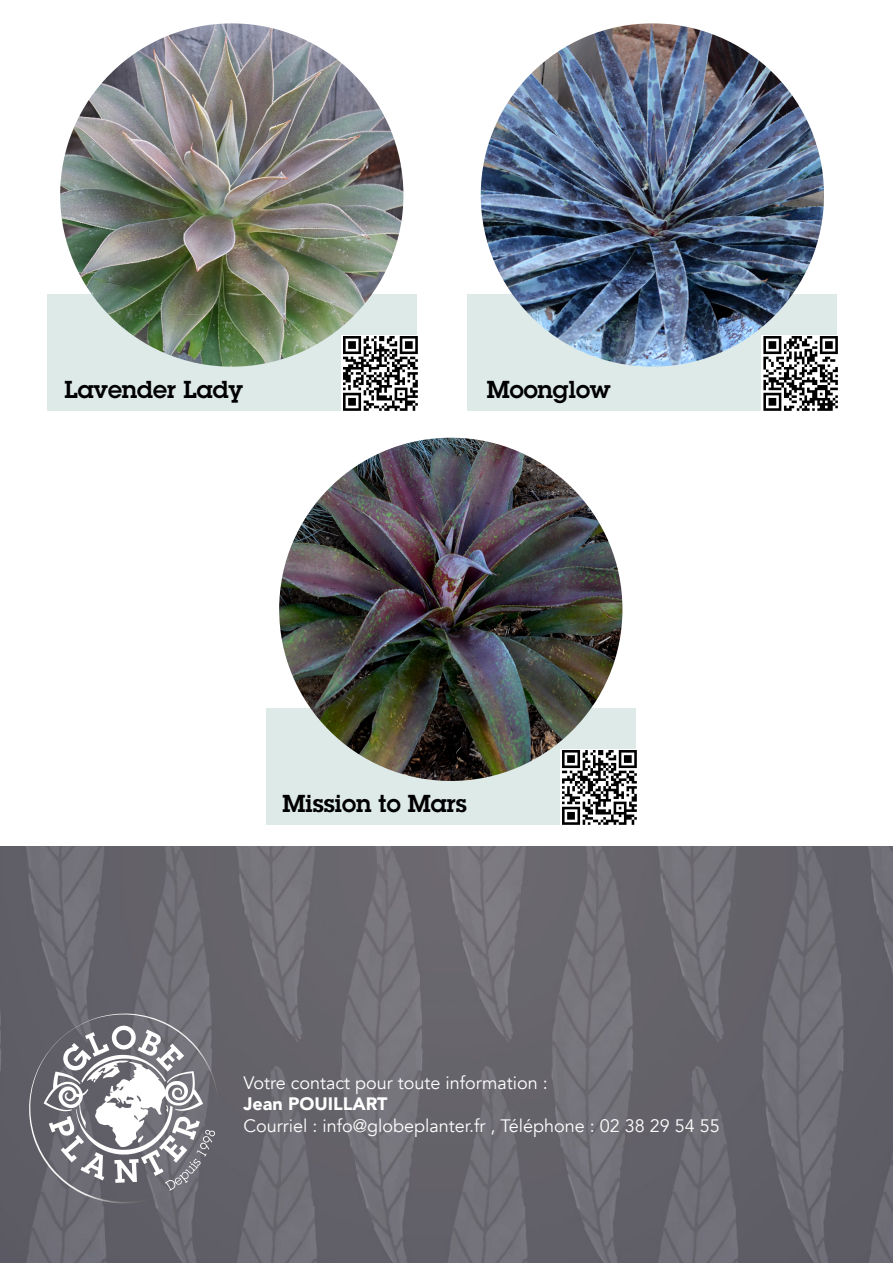
<style>
.page{position:relative;width:893px;height:1263px;background:#fff}
.page>*{position:absolute;margin:0;border:0;box-sizing:border-box;transform-origin:0 0}
.t1{font:600 24px "Lubalin Graph Std";color:#000}
.t2{font:18px "Avenir";color:#fff}
.t3{font:900 18px "Avenir";color:#fff}
</style>
<div class="page">
<div style="left:47px;top:294px;width:369px;height:117px;background:#ddeae8"></div>
<div style="left:266px;top:708px;width:369px;height:117px;background:#ddeae8"></div>
<div style="left:468px;top:294px;width:369px;height:117px;background:#ddeae8"></div>
<img style="left:0;top:846px;width:893px;height:417px">
<svg style="left:29px;top:1013px;width:190px;height:191px"></svg>
<img style="left:60px;top:23px;width:343px;height:344px;border-radius:172px">
<img style="left:279px;top:438px;width:343px;height:343px;border-radius:172px">
<img style="left:342px;top:335px;width:76px;height:76px">
<img style="left:561px;top:749px;width:76px;height:76px">
<img style="left:481px;top:23px;width:343px;height:344px;border-radius:172px">
<img style="left:762px;top:335px;width:76px;height:76px">
<p class="t1" style="left:64px;top:373px;width:180px">Lavender Lady</p>
<p class="t1" style="left:487px;top:373px;width:126px">Moonglow</p>
<p class="t1" style="left:283px;top:787px;width:186px">Mission to Mars</p>
<p class="t2" style="left:243px;top:1072px;width:306px">Votre contact pour toute information :</p>
<p class="t3" style="left:243px;top:1088px;width:145px">Jean POUILLART</p>
<p class="t2" style="left:243px;top:1115px;width:478px">Courriel : info@globeplanter.fr , Téléphone : 02 38 29 54 55</p>
</div>
